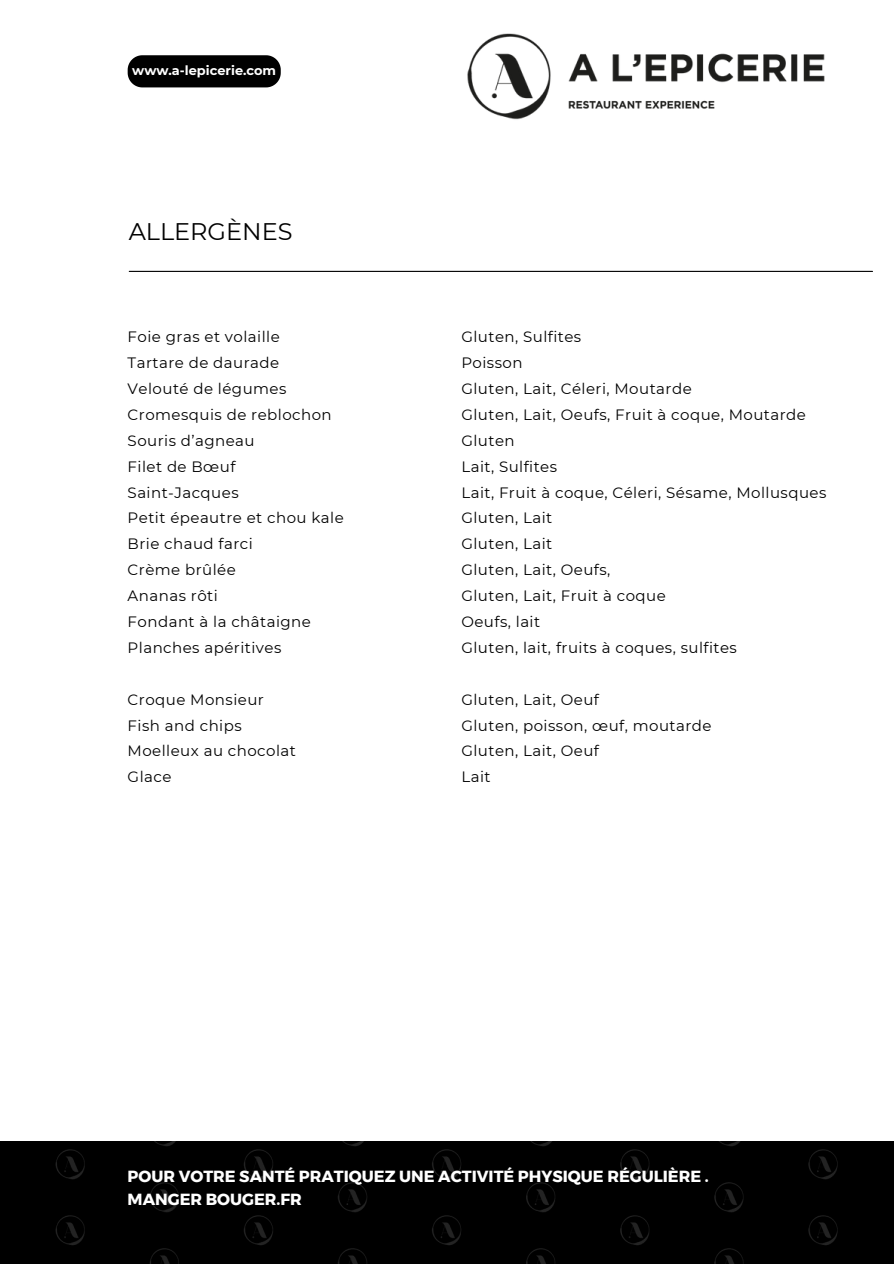
<style>
.page{position:relative;width:894px;height:1264px;background:#fff}
.page>*{position:absolute;margin:0;border:0;box-sizing:border-box;transform-origin:0 0}
.t1{font:24px "Montserrat";color:#000}
.t2{font:700 16.05px/22.5px "Montserrat";color:#fff}
.t3{font:15px/25.8px "Montserrat";letter-spacing:.03em;color:#000}
.t4{font:700 12.9px "Montserrat";color:#fff}
</style>
<div class="page">
<img style="left:467px;top:33px;width:358px;height:87px">
<div style="left:128px;top:55px;width:152px;height:32px;background:#000"></div>
<div style="left:0;top:1141px;width:893px;height:122px;background:#000"></div>
<hr style="left:129px;top:271px;width:743px;height:1px;background:#000">
<p class="t4" style="left:132px;top:62px;width:145px">www.a-lepicerie.com</p>
<p class="t1" style="left:129px;top:217px;width:165px">ALLERGÈNES</p>
<h1 class="t3" style="left:128px;top:324px;width:217px">Foie gras et volaille<br>Tartare de daurade<br>Velouté de légumes<br>Cromesquis de reblochon<br>Souris d’agneau<br>Filet de Bœuf<br>Saint-Jacques<br>Petit épeautre et chou kale<br>Brie chaud farci<br>Crème brûlée<br>Ananas rôti<br>Fondant à la châtaigne<br>Planches apéritives</h1>
<p class="t3" style="left:128px;top:686px;width:170px">Croque Monsieur<br>Fish and chips<br>Moelleux au chocolat<br>Glace</p>
<h3 class="t3" style="left:461px;top:324px;width:366px">Gluten, Sulfites<br>Poisson<br>Gluten, Lait, Céleri, Moutarde<br>Gluten, Lait, Oeufs, Fruit à coque, Moutarde<br>Gluten<br>Lait, Sulfites<br>Lait, Fruit à coque, Céleri, Sésame, Mollusques<br>Gluten, Lait<br>Gluten, Lait<br>Gluten, Lait, Oeufs,<br>Gluten, Lait, Fruit à coque<br>Oeufs, lait<br>Gluten, lait, fruits à coques, sulfites</h3>
<h3 class="t3" style="left:461px;top:686px;width:251px">Gluten, Lait, Oeuf<br>Gluten, poisson, œuf, moutarde<br>Gluten, Lait, Oeuf<br>Lait</h3>
<p class="t2" style="left:128px;top:1164px;width:582px">POUR VOTRE SANTÉ PRATIQUEZ UNE ACTIVITÉ PHYSIQUE RÉGULIÈRE .<br>MANGER BOUGER.FR</p>
</div>
